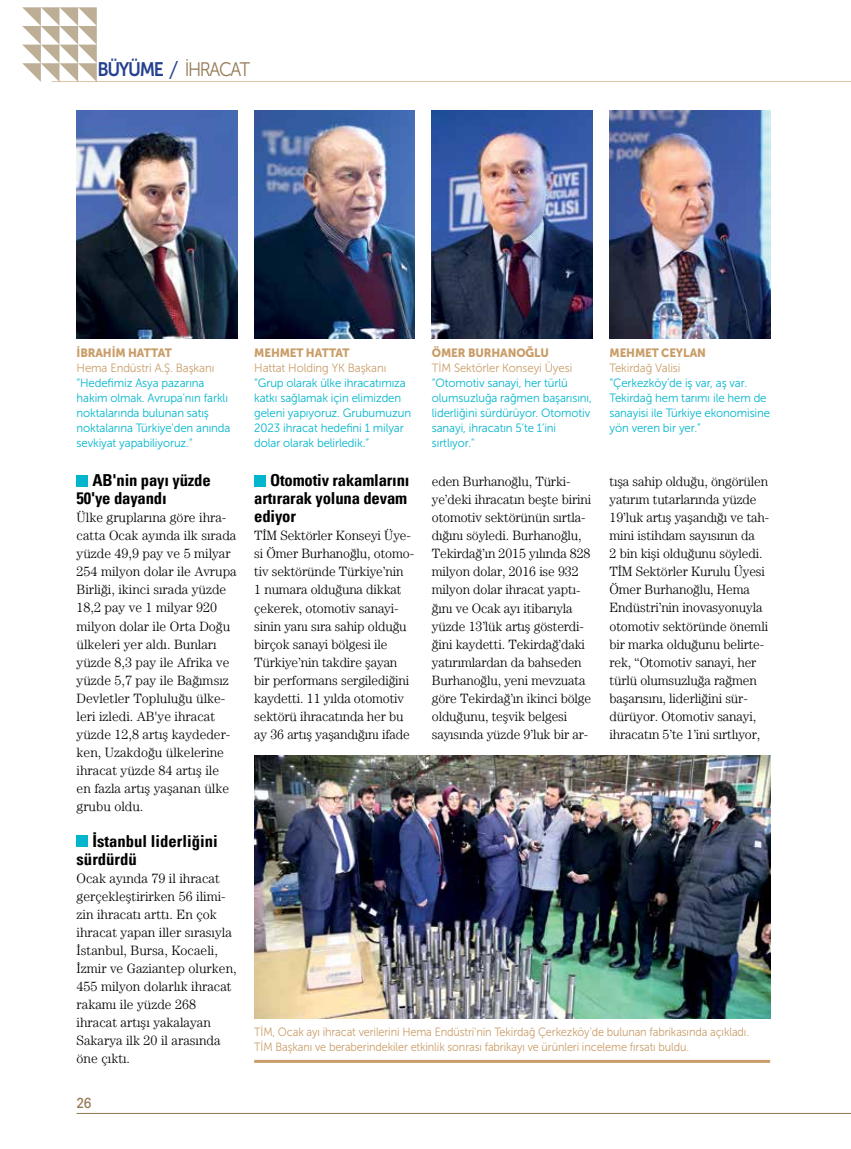
<style>
.page{position:relative;width:851px;height:1149px;background:#fff}
.page>*{position:absolute;margin:0;border:0;box-sizing:border-box;transform-origin:0 0}
.t1{font:19.5px "Museo Sans 300";letter-spacing:-.08em;color:#917851;scale:.9 1}
.t2{font:700 16.5px/18px "Univers Con T";letter-spacing:-.01em;color:#000}
.t3{font:300 13.5px/18px "Century T";letter-spacing:-.01em;color:#000}
.t4{font:12px/15px "Museo Sans 300";letter-spacing:-.01em;color:#00b5cc;scale:.95 1}
.t5{font:12px/15px "Museo Sans 300";letter-spacing:-.01em;color:#c99d68;scale:.91 1}
.t6{font:12px "Museo Sans 300";letter-spacing:-.01em;color:#c99d68;scale:.95 1}
.t7{font:12px "Museo Sans 900";letter-spacing:-.01em;color:#c99d68;scale:.95 1}
.t8{font:12px "Univers T";color:#917851;scale:.94 1}
.s1{font-family:"Museo Sans 700";color:#25408f}
.s2{font-family:"Futura Cond T";font-size:15.75px;color:#25408f}
</style>
<div class="page">
<hr style="left:77px;top:1112px;width:773px;height:1px;background:#917851">
<hr style="left:51px;top:81px;width:799px;height:1px;background:#c99d68">
<svg style="left:22px;top:7px;width:75px;height:75px"></svg>
<div style="left:77px;top:474px;width:11px;height:12px;background:#00b5cc"></div>
<div style="left:77px;top:834px;width:11px;height:12px;background:#00b5cc"></div>
<div style="left:254px;top:474px;width:12px;height:12px;background:#00b5cc"></div>
<img style="left:77px;top:111px;width:160px;height:227px">
<img style="left:254px;top:111px;width:161px;height:227px">
<img style="left:432px;top:111px;width:160px;height:227px">
<img style="left:609px;top:111px;width:161px;height:227px">
<img style="left:254px;top:755px;width:516px;height:262px">
<hr style="left:254px;top:1059px;width:516px;height:3px;background:#c99d68">
<h1 class="t1" style="left:98px;top:59px;width:171px"><span class="s1">BÜYÜME</span> <span class="s2">/</span> İHRACAT</h1>
<p class="t7" style="left:77px;top:345px;width:37px">İBRAHIM</p>
<p class="t7" style="left:128px;top:345px;width:47px">HATTAT</p>
<p class="t6" style="left:77px;top:361px;width:146px">Hema Endüstri A.Ş. Başkanı</p>
<p class="t4" style="left:77px;top:375px;width:163px">“Hedefimiz Asya pazarına hakim olmak. Avrupa'nın farklı noktalarında bulunan satış noktalarına Türkiye'den anında sevkiyat yapabiliyoruz."</p>
<p class="t7" style="left:254px;top:345px;width:20px">MEHMET</p>
<p class="t7" style="left:306px;top:345px;width:47px">HATTAT</p>
<p class="t6" style="left:254px;top:361px;width:140px">Hattat Holding YK Başkanı</p>
<p class="t4" style="left:254px;top:375px;width:167px">“Grup olarak ülke ihracatımıza katkı sağlamak için elimizden geleni yapıyoruz. Grubumuzun<br>2023 ihracat hedefini 1 milyar dolar olarak belirledik.”</p>
<p class="t7" style="left:432px;top:345px;width:125px">ÖMER BURHANOĞLU</p>
<p class="t6" style="left:432px;top:361px;width:149px">TİM Sektörler Konseyi Üyesi</p>
<p class="t4" style="left:432px;top:375px;width:170px">“Otomotiv sanayi, her türlü olumsuzluğa rağmen başarısını, liderliğini sürdürüyor. Otomotiv sanayi, ihracatın 5’te 1’ini sırtlıyor."</p>
<p class="t7" style="left:609px;top:345px;width:20px">MEHMET</p>
<p class="t7" style="left:661px;top:345px;width:49px">CEYLAN</p>
<p class="t6" style="left:609px;top:361px;width:76px">Tekirdağ Valisi</p>
<p class="t4" style="left:609px;top:375px;width:170px">“Çerkezköy’de iş var, aş var.<br>Tekirdağ hem tarımı ile hem de sanayisi ile Türkiye ekonomisine yön veren bir yer.”</p>
<p class="t2" style="left:77px;top:471px;width:135px;text-indent:16px">AB'nin payı yüzde<br>50'ye dayandı</p>
<p class="t3" style="left:77px;top:508px;width:162px">Ülke gruplarına göre ihra&shy;catta Ocak ayında ilk sırada yüzde 49,9 pay ve 5 milyar<br>254 milyon dolar ile Avrupa<br>Birliği, ikinci sırada yüzde<br>18,2 pay ve 1 milyar 920 milyon dolar ile Orta Doğu ülkeleri yer aldı. Bunları yüzde 8,3 pay ile Afrika ve yüzde 5,7 pay ile Bağımsız<br>Devletler Topluluğu ülke&shy;leri izledi. AB'ye ihracat yüzde 12,8 artış kaydeder&shy;ken, Uzakdoğu ülkelerine ihracat yüzde 84 artış ile en fazla artış yaşanan ülke grubu oldu.</p>
<p class="t2" style="left:77px;top:831px;width:143px;text-indent:16px">İstanbul liderliğini sürdürdü</p>
<p class="t3" style="left:77px;top:868px;width:161px">Ocak ayında 79 il ihracat gerçekleştirirken 56 ilimi&shy;zin ihracatı arttı. En çok ihracat yapan iller sırasıyla<br>İstanbul, Bursa, Kocaeli,<br>İzmir ve Gaziantep olurken,<br>455 milyon dolarlık ihracat rakamı ile yüzde 268 ihracat artışı yakalayan<br>Sakarya ilk 20 il arasında öne çıktı.</p>
<p class="t8" style="left:77px;top:1093px;width:17px">26</p>
<p class="t2" style="left:254px;top:471px;width:157px;text-indent:16px">Otomotiv rakamlarını artırarak yoluna devam ediyor</p>
<p class="t3" style="left:254px;top:526px;width:161px">TİM Sektörler Konseyi Üye&shy;si Ömer Burhanoğlu, otomo&shy;tiv sektöründe Türkiye’nin<br>1 numara olduğuna dikkat çekerek, otomotiv sanayi&shy;sinin yanı sıra sahip olduğu birçok sanayi bölgesi ile<br>Türkiye’nin takdire şayan bir performans sergilediğini kaydetti. 11 yılda otomotiv sektörü ihracatında her bu ay 36 artış yaşandığını ifade</p>
<p class="t3" style="left:432px;top:472px;width:161px">eden Burhanoğlu, Türki&shy;ye’deki ihracatın beşte birini otomotiv sektörünün sırtla&shy;dığını söyledi. Burhanoğlu,<br>Tekirdağ’ın 2015 yılında 828 milyon dolar, 2016 ise 932 milyon dolar ihracat yaptı&shy;ğını ve Ocak ayı itibarıyla yüzde 13’lük artış gösterdi&shy;ğini kaydetti. Tekirdağ’daki yatırımlardan da bahseden<br>Burhanoğlu, yeni mevzuata göre Tekirdağ’ın ikinci bölge olduğunu, teşvik belgesi sayısında yüzde 9’luk bir ar-</p>
<p class="t3" style="left:609px;top:472px;width:161px">tışa sahip olduğu, öngörülen yatırım tutarlarında yüzde<br>19’luk artış yaşandığı ve tah&shy;mini istihdam sayısının da<br>2 bin kişi olduğunu söyledi.<br>TİM Sektörler Kurulu Üyesi<br>Ömer Burhanoğlu, Hema<br>Endüstri’nin inovasyonuyla otomotiv sektöründe önemli bir marka olduğunu belirte&shy;rek, “Otomotiv sanayi, her türlü olumsuzluğa rağmen başarısını, liderliğini sür&shy;dürüyor. Otomotiv sanayi, ihracatın 5’te 1’ini sırtlıyor,</p>
<p class="t5" style="left:254px;top:1023px;width:545px">TİM, Ocak ayı ihracat verilerini Hema Endüstri'nin Tekirdağ Çerkezköy'de bulunan fabrikasında açıkladı.<br>TİM Başkanı ve beraberindekiler etkinlik sonrası fabrikayı ve ürünleri inceleme fırsatı buldu.</p>
</div>
